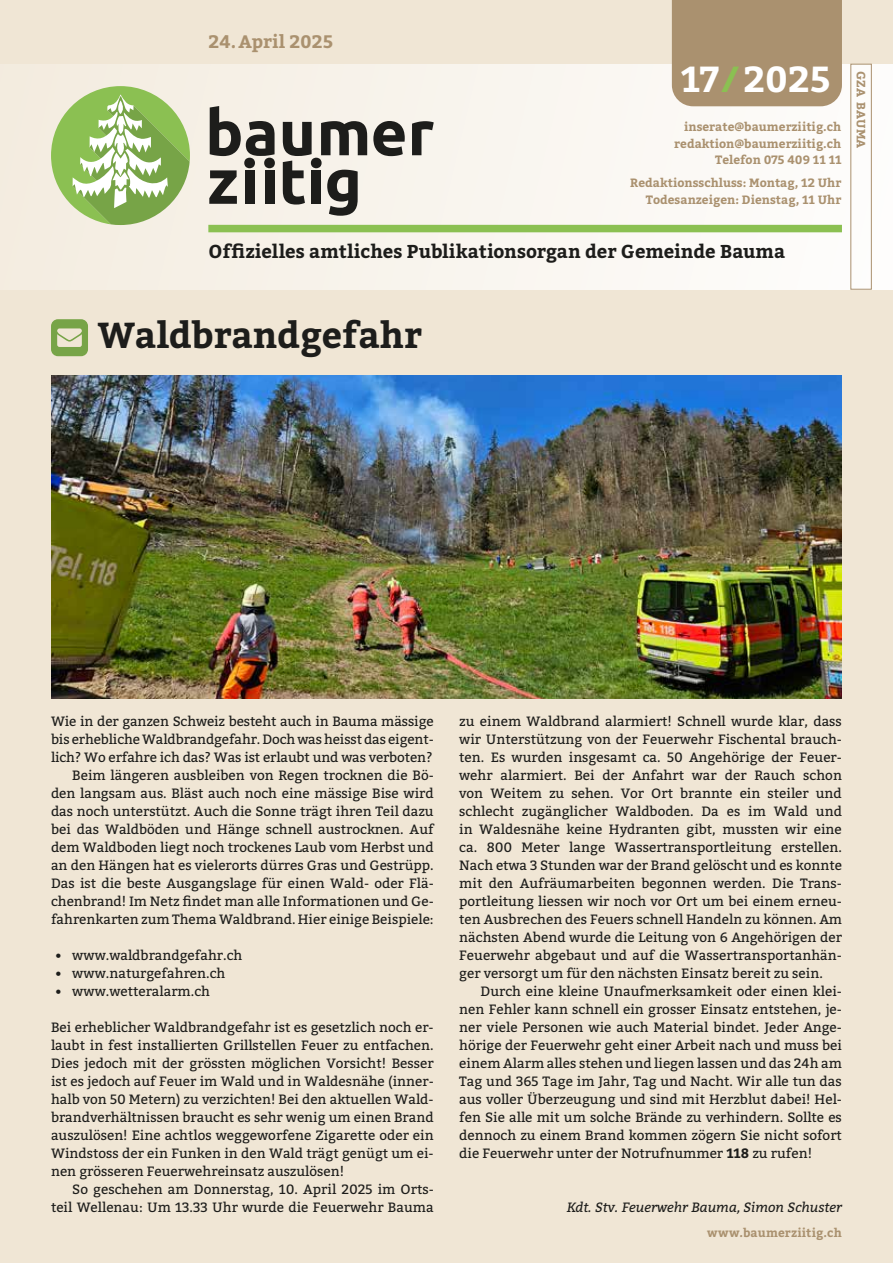
<style>
.page{position:relative;width:893px;height:1263px;background:#f0e6d5}
.page>*{position:absolute;margin:0;border:0;box-sizing:border-box;transform-origin:0 0}
.t1{font:700 36px "Bitter";letter-spacing:-.005em;color:#1d1d1b}
.t2{font:700 36px "Bitter";letter-spacing:-.005em;color:#fff}
.t3{font:700 18.6px "Bitter";color:#1d1d1b}
.t4{font:700 18px "Bitter";letter-spacing:.005em;color:#aa916f}
.t5{font:13.5px/18px "Bitter";color:#1d1d1b;text-align:justify}
.t6{font:italic 13.5px "Bitter";color:#1d1d1b}
.t7{font:700 12px/16.5px "Bitter";color:#aa916f;text-align:right}
.t8{font:700 12px "Bitter";letter-spacing:.02em;color:#aa916f}
.s1{color:#8bc052}
.s2{font-weight:700}
</style>
<div class="page">
<div style="left:0;top:64px;width:893px;height:226px;background:linear-gradient(to right,#f3ecdf,#fdfcfa)"></div>
<div style="left:208px;top:225px;width:634px;height:7px;background:#8bc052"></div>
<div style="left:850px;top:64px;width:22px;height:226px;border:1px solid #aa916f"></div>
<svg style="left:373px;top:121px;width:32px;height:35px"></svg>
<svg style="left:412px;top:121px;width:22px;height:34px"></svg>
<svg style="left:209px;top:106px;width:66px;height:98px;background:#94918a"></svg>
<div style="left:265px;top:170px;width:9px;height:34px;background:#1d1d1b"></div>
<svg style="left:283px;top:121px;width:84px;height:95px;background:#928f8a"></svg>
<svg style="left:51px;top:86px;width:139px;height:139px"></svg>
<div style="left:672px;top:0;width:170px;height:106px;background:#aa916f"></div>
<svg style="left:51px;top:319px;width:37px;height:37px"></svg>
<img style="left:51px;top:375px;width:791px;height:324px">
<h3 class="t4" style="left:208px;top:30px;width:126px">24.April 2025</h3>
<h1 class="t2" style="left:681px;top:55px;width:151px">17<span class="s1">/</span>2025</h1>
<p class="t7" style="left:674px;top:119px;width:169px">inserate@baumerziitig.ch redaktion@baumerziitig.ch<br>Telefon 075 409 11 11</p>
<p class="t7" style="left:630px;top:175px;width:213px">Redaktionsschluss: Montag, 12 Uhr<br>Todesanzeigen: Dienstag, 11 Uhr</p>
<h2 class="t3" style="left:208px;top:239px;width:578px">Offizielles amtliches Publikationsorgan der Gemeinde Bauma</h2>
<p class="t7" style="left:869px;top:71px;width:79px;rotate:90deg">GZA BAUMA</p>
<h1 class="t1" style="left:98px;top:312px;width:325px">Waldbrandgefahr</h1>
<p class="t5" style="left:51px;top:712px;width:384px;text-align:right">Wie in der ganzen Schweiz besteht auch in Bauma mässige bis erhebliche Waldbrandgefahr. Doch was heisst das eigent&shy;lich? Wo erfahre ich das? Was ist erlaubt und was verboten?<br>Beim längeren ausbleiben von Regen trocknen die Bö&shy;den langsam aus. Bläst auch noch eine mässige Bise wird das noch unterstützt. Auch die Sonne trägt ihren Teil dazu bei das Waldböden und Hänge schnell austrocknen. Auf dem Waldboden liegt noch trockenes Laub vom Herbst und an den Hängen hat es vielerorts dürres Gras und Gestrüpp.<br>Das ist die beste Ausgangslage für einen Wald- oder Flä&shy;chenbrand! Im Netz findet man alle Informationen und Ge&shy;fahrenkarten zum Thema Waldbrand. Hier einige Beispiele:</p>
<p class="t5" style="left:55px;top:946px;width:189px">• www.waldbrandgefahr.ch</p>
<p class="t5" style="left:55px;top:964px;width:172px">• www.naturgefahren.ch</p>
<p class="t5" style="left:55px;top:982px;width:156px">• www.wetteralarm.ch</p>
<p class="t5" style="left:51px;top:1018px;width:384px">Bei erheblicher Waldbrandgefahr ist es gesetzlich noch er&shy;laubt in fest installierten Grillstellen Feuer zu entfachen.<br>Dies jedoch mit der grössten möglichen Vorsicht! Besser ist es jedoch auf Feuer im Wald und in Waldesnähe (inner&shy;halb von 50 Metern) zu verzichten! Bei den aktuellen Wald&shy;brandverhältnissen braucht es sehr wenig um einen Brand auszulösen! Eine achtlos weggeworfene Zigarette oder ein Windstoss der ein Funken in den Wald trägt genügt um ei&shy;nen grösseren Feuerwehreinsatz auszulösen!</p>
<p class="t5" style="left:51px;top:1180px;width:384px;text-align:right">So geschehen am Donnerstag, 10. April 2025 im Orts&shy;teil Wellenau: Um 13.33 Uhr wurde die Feuerwehr Bauma</p>
<p class="t5" style="left:459px;top:712px;width:384px">zu einem Waldbrand alarmiert! Schnell wurde klar, dass wir Unterstützung von der Feuerwehr Fischental brauch&shy;ten. Es wurden insgesamt ca. 50 Angehörige der Feuer&shy;wehr alarmiert. Bei der Anfahrt war der Rauch schon von Weitem zu sehen. Vor Ort brannte ein steiler und schlecht zugänglicher Waldboden. Da es im Wald und in Waldesnähe keine Hydranten gibt, mussten wir eine ca. 800 Meter lange Wassertransportleitung erstellen.<br>Nach etwa 3 Stunden war der Brand gelöscht und es konnte mit den Aufräumarbeiten begonnen werden. Die Trans&shy;portleitung liessen wir noch vor Ort um bei einem erneu&shy;ten Ausbrechen des Feuers schnell Handeln zu können. Am nächsten Abend wurde die Leitung von 6 Angehörigen der Feuerwehr abgebaut und auf die Wassertransportanhän&shy;ger versorgt um für den nächsten Einsatz bereit zu sein.</p>
<p class="t5" style="left:459px;top:982px;width:384px;text-indent:21px">Durch eine kleine Unaufmerksamkeit oder einen klei&shy;nen Fehler kann schnell ein grosser Einsatz entstehen, je&shy;ner viele Personen wie auch Material bindet. Jeder Ange&shy;hörige der Feuerwehr geht einer Arbeit nach und muss bei einem Alarm alles stehen und liegen lassen und das 24h am Tag und 365 Tage im Jahr, Tag und Nacht. Wir alle tun das aus voller Überzeugung und sind mit Herzblut dabei! Hel&shy;fen Sie alle mit um solche Brände zu verhindern. Sollte es dennoch zu einem Brand kommen zögern Sie nicht sofort die Feuerwehr unter der Notrufnummer <span class="s2">118</span> zu rufen!</p>
<p class="t6" style="left:567px;top:1198px;width:277px">Kdt. Stv. Feuerwehr Bauma, Simon Schuster</p>
<p class="t8" style="left:707px;top:1225px;width:136px">www.baumerziitig.ch</p>
</div>
